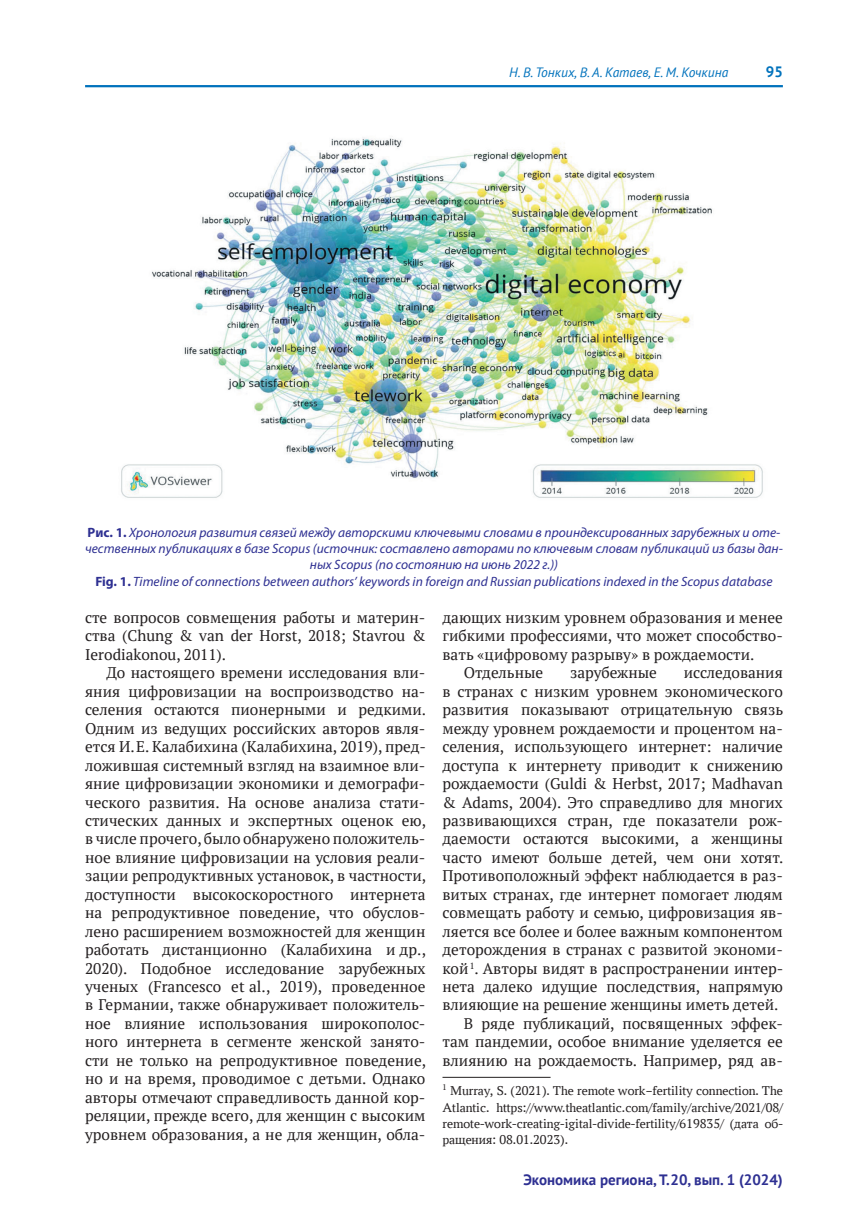
<style>
.page{position:relative;width:868px;height:1229px;background:#fff}
.page>*{position:absolute;margin:0;border:0;box-sizing:border-box;transform-origin:0 0}
.t1{font:15.3px/18.5px "PT Serif";color:#231f20;text-align:justify}
.t2{font:700 15px "PT Sans";color:#2e3092}
.t3{font:700 15px "PT Sans";color:#0072bc}
.t4{font:italic 13.5px/16.2px "Myriad Pro";color:#2e3092;text-align:center}
.t5{font:13.5px/16.2px "PT Astra Serif";color:#231f20;text-align:justify}
.t6{font:italic 13.5px "PT Sans";color:#0072bc}
.s1{font-weight:700;font-style:normal}
</style>
<div class="page">
<hr style="left:85px;top:85px;width:697px;height:2px;background:#0072bc">
<img style="left:121px;top:138px;width:642px;height:360px">
<hr style="left:442px;top:1077px;width:108px;height:1px;background:#231f20">
<p class="t6" style="left:509px;top:64px;width:221px">Н. В. Тонких, В. А. Катаев, Е. М. Кочкина</p>
<p class="t3" style="left:765px;top:61px;width:19px">95</p>
<p class="t4" style="left:85px;top:524px;width:699px"><span class="s1">Рис. 1.</span> Хронология развития связей между авторскими ключевыми словами в проиндексированных зарубежных и оте&shy;чественных публикациях в базе Scopus (источник: составлено авторами по ключевым словам публикаций из базы дан&shy;ных Scopus (по состоянию на июнь 2022 г.))<br><span class="s1">Fig. 1.</span> Timeline of connections between authors’ keywords in foreign and Russian publications indexed in the Scopus database</p>
<p class="t1" style="left:85px;top:608px;width:342px">сте вопросов совмещения работы и материн&shy;ства (Chung &amp; van der Horst, 2018; Stavrou &amp; Ierodiakonou, 2011).</p>
<p class="t1" style="left:85px;top:663px;width:342px;text-indent:21px">До настоящего времени исследования вли&shy;яния цифровизации на воспроизводство на&shy;селения остаются пионерными и редкими.<br>Одним из ведущих российских авторов явля&shy;ется И.Е. Калабихина (Калабихина, 2019), пред&shy;ложившая системный взгляд на взаимное вли&shy;яние цифровизации экономики и демографи&shy;ческого развития. На основе анализа стати&shy;стических данных и экспертных оценок ею, в числе прочего, было обнаружено положитель&shy;ное влияние цифровизации на условия реали&shy;зации репродуктивных установок, в частности, доступности высокоскоростного интернета на репродуктивное поведение, что обуслов&shy;лено расширением возможностей для женщин работать дистанционно (Калабихина и др., 2020). Подобное исследование зарубежных ученых (Francesco et al., 2019), проведенное в Германии, также обнаруживает положитель&shy;ное влияние использования широкополос&shy;ного интернета в сегменте женской занято&shy;сти не только на репродуктивное поведение, но и на время, проводимое с детьми. Однако авторы отмечают справедливость данной кор&shy;реляции, прежде всего, для женщин с высоким уровнем образования, а не для женщин, обла-</p>
<p class="t1" style="left:442px;top:608px;width:342px">дающих низким уровнем образования и менее</p>
<p class="t1" style="left:442px;top:627px;width:342px">гибкими профессиями, что может способство-</p>
<p class="t1" style="left:442px;top:645px;width:313px">вать «цифровому разрыву» в рождаемости.</p>
<p class="t1" style="left:463px;top:663px;width:81px">Отдельные</p>
<p class="t1" style="left:570px;top:663px;width:88px">зарубежные</p>
<p class="t1" style="left:683px;top:663px;width:101px">исследования</p>
<p class="t1" style="left:442px;top:682px;width:342px">в странах с низким уровнем экономического</p>
<p class="t1" style="left:442px;top:700px;width:342px">развития показывают отрицательную связь</p>
<p class="t1" style="left:442px;top:719px;width:342px">между уровнем рождаемости и процентом на-</p>
<p class="t1" style="left:442px;top:737px;width:342px">селения, использующего интернет: наличие</p>
<p class="t1" style="left:442px;top:756px;width:342px">доступа к интернету приводит к снижению</p>
<p class="t1" style="left:442px;top:774px;width:342px">рождаемости (Guldi &amp; Herbst, 2017; Madhavan</p>
<p class="t1" style="left:442px;top:793px;width:342px">&amp; Adams, 2004). Это справедливо для многих</p>
<p class="t1" style="left:442px;top:811px;width:342px">развивающихся стран, где показатели рож-</p>
<p class="t1" style="left:442px;top:829px;width:342px">даемости остаются высокими, а женщины</p>
<p class="t1" style="left:442px;top:848px;width:342px">часто имеют больше детей, чем они хотят.</p>
<p class="t1" style="left:442px;top:866px;width:342px">Противоположный эффект наблюдается в раз-</p>
<p class="t1" style="left:442px;top:885px;width:342px">витых странах, где интернет помогает людям</p>
<p class="t1" style="left:442px;top:903px;width:342px">совмещать работу и семью, цифровизация яв-</p>
<p class="t1" style="left:442px;top:922px;width:342px">ляется все более и более важным компонентом</p>
<p class="t1" style="left:442px;top:940px;width:342px">деторождения в странах с развитой экономи-</p>
<p class="t1" style="left:442px;top:959px;width:342px">кой<sup>1</sup>. Авторы видят в распространении интер-</p>
<p class="t1" style="left:442px;top:977px;width:342px">нета далеко идущие последствия, напрямую</p>
<p class="t1" style="left:442px;top:996px;width:337px">влияющие на решение женщины иметь детей.</p>
<p class="t1" style="left:463px;top:1014px;width:320px">В ряде публикаций, посвященных эффек-</p>
<p class="t1" style="left:442px;top:1032px;width:342px">там пандемии, особое внимание уделяется ее</p>
<p class="t1" style="left:442px;top:1051px;width:342px">влиянию на рождаемость. Например, ряд ав-</p>
<p class="t5" style="left:442px;top:1082px;width:342px"><sup>1</sup> Murray, S. (2021). The remote work–fertility connection. The Atlantic. https://www.theatlantic.com/family/archive/2021/08/ remote-work-creating-igital-divide-fertility/619835/ (дата об&shy;ращения: 08.01.2023).</p>
<p class="t2" style="left:523px;top:1170px;width:261px">Экономика региона, Т.20, вып. 1 (2024)</p>
</div>
